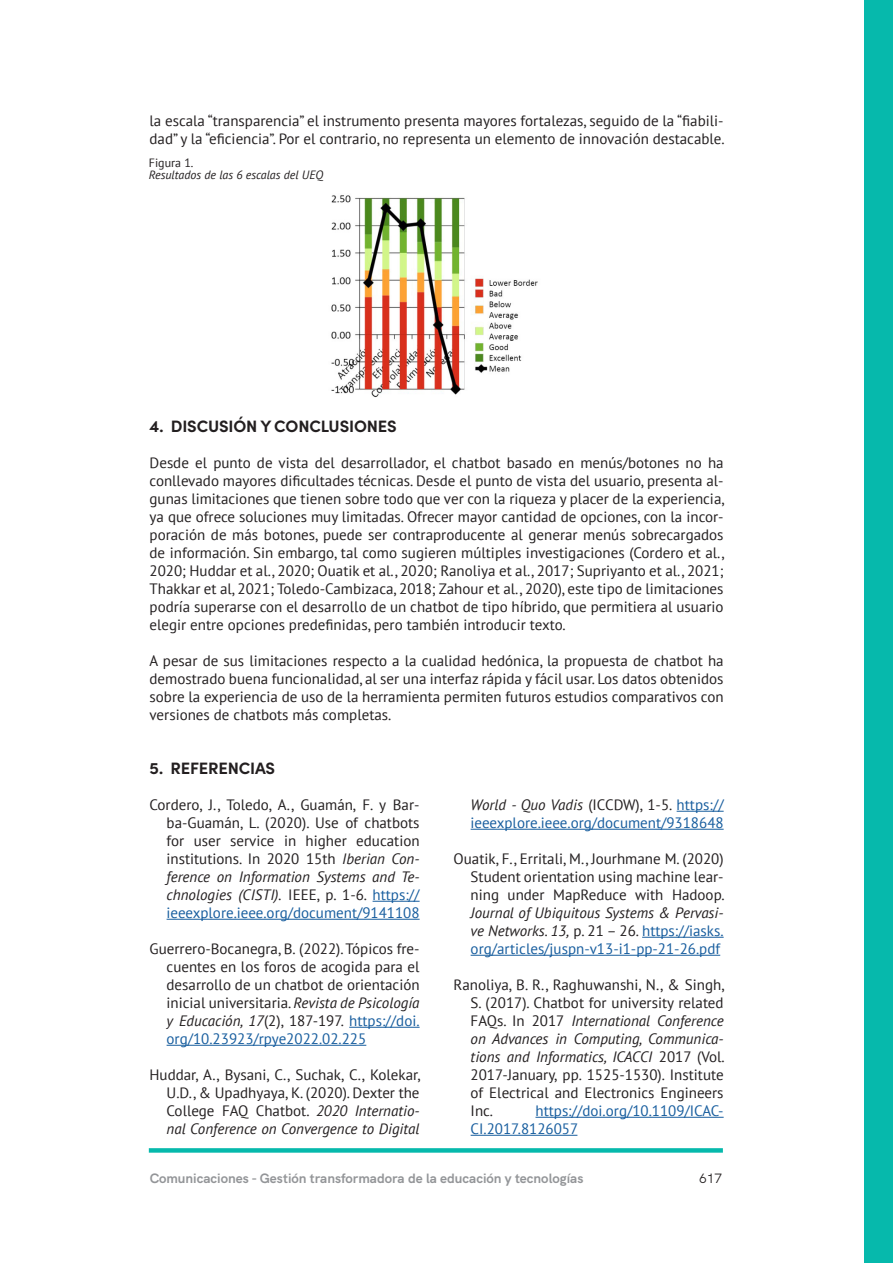
<style>
.page{position:relative;width:893px;height:1263px;background:#fff}
.page>*{position:absolute;margin:0;border:0;box-sizing:border-box;transform-origin:0 0}
.Títol_3{font:700 16.5px "Sofia Pro";letter-spacing:-.01em;color:#231f20}
.BODY_TEXT{font:15px/18px "PT Sans";color:#231f20;text-align:justify}
.bibliografía1{font:15px/18px "PT Sans";color:#231f20;text-align:justify}
.bibliografía1-2{font:15px/18px "PT Sans";color:#175d9e}
.t1{font:700 13.5px "HK Grotesk";color:#939598}
.t2{font:13.5px "HK Grotesk";color:#231f20}
.pie_FOTO{font:italic 12px/12px "PT Sans";color:#231f20}
.s1{font-style:normal}
.s2{font-style:italic}
.s3{color:#175d9e}
.s4{font-style:italic;color:#231f20}
.s5{color:#231f20}
</style>
<div class="page">
<div style="left:149px;top:1148px;width:574px;height:5px;background:#06b9ac"></div>
<div style="left:864px;top:0;width:29px;height:1263px;background:#06b9ac"></div>
<hr style="left:373px;top:901px;width:47px;height:1px;background:#175d9e">
<hr style="left:167px;top:919px;width:253px;height:1px;background:#175d9e">
<hr style="left:349px;top:1027px;width:71px;height:1px;background:#175d9e">
<hr style="left:167px;top:1045px;width:199px;height:1px;background:#175d9e">
<hr style="left:677px;top:811px;width:47px;height:1px;background:#175d9e">
<hr style="left:471px;top:829px;width:253px;height:1px;background:#175d9e">
<hr style="left:642px;top:937px;width:82px;height:1px;background:#175d9e">
<hr style="left:471px;top:955px;width:249px;height:1px;background:#175d9e">
<hr style="left:535px;top:1117px;width:189px;height:1px;background:#175d9e">
<hr style="left:471px;top:1135px;width:106px;height:1px;background:#175d9e">
<img style="left:331px;top:195px;width:207px;height:203px">
<p class="BODY_TEXT" style="left:150px;top:111px;width:577px">la escala “transparencia” el instrumento presenta mayores fortalezas, seguido de la “fiabili&shy;dad” y la “eficiencia”. Por el contrario, no representa un elemento de innovación destacable.</p>
<p class="pie_FOTO" style="left:149px;top:157px;width:176px"><span class="s1">Figura 1.<br></span>Resultados de las 6 escalas del UEQ</p>
<p class="Títol_3" style="left:150px;top:414px;width:249px">4. DISCUSIÓN Y CONCLUSIONES</p>
<p class="BODY_TEXT" style="left:150px;top:453px;width:577px">Desde el punto de vista del desarrollador, el chatbot basado en menús/botones no ha conllevado mayores dificultades técnicas. Desde el punto de vista del usuario, presenta al&shy;gunas limitaciones que tienen sobre todo que ver con la riqueza y placer de la experiencia, ya que ofrece soluciones muy limitadas. Ofrecer mayor cantidad de opciones, con la incor&shy;poración de más botones, puede ser contraproducente al generar menús sobrecargados de información. Sin embargo, tal como sugieren múltiples investigaciones (Cordero et al., 2020; Huddar et al., 2020; Ouatik et al., 2020; Ranoliya et al., 2017; Supriyanto et al., 2021; Thakkar et al, 2021; Toledo-Cambizaca, 2018; Zahour et al., 2020), este tipo de limitaciones podría superarse con el desarrollo de un chatbot de tipo híbrido, que permitiera al usuario elegir entre opciones predefinidas, pero también introducir texto.</p>
<p class="BODY_TEXT" style="left:150px;top:651px;width:576px">A pesar de sus limitaciones respecto a la cualidad hedónica, la propuesta de chatbot ha demostrado buena funcionalidad, al ser una interfaz rápida y fácil usar. Los datos obtenidos sobre la experiencia de uso de la herramienta permiten futuros estudios comparativos con versiones de chatbots más completas.</p>
<p class="Títol_3" style="left:150px;top:756px;width:127px">5. REFERENCIAS</p>
<p class="bibliografía1" style="left:167px;top:795px;width:255px;text-indent:-17px">Cordero, J., Toledo, A., Guamán, F. y Bar&shy;ba-Guamán, L. (2020). Use of chatbots for user service in higher education institutions. In 2020 15th <span class="s2">Iberian Con&shy;ference on Information Systems and Te&shy;chnologies (CISTI).</span> IEEE, p. 1-6. <span class="s3">https:// ieeexplore.ieee.org/document/9141108</span></p>
<p class="bibliografía1" style="left:167px;top:939px;width:255px;text-indent:-17px">Guerrero-Bocanegra, B. (2022). Tópicos fre&shy;cuentes en los foros de acogida para el desarrollo de un chatbot de orientación inicial universitaria. <span class="s2">Revista de Psicología y Educación, 17</span>(2), 187-197. <span class="s3">https://doi. org/10.23923/rpye2022.02.225</span></p>
<p class="bibliografía1" style="left:167px;top:1065px;width:256px;text-indent:-17px">Huddar, A., Bysani, C., Suchak, C., Kolekar, U.D., &amp; Upadhyaya, K. (2020). Dexter the College FAQ Chatbot. <span class="s2">2020 Internatio&shy;nal Conference on Convergence to Digital</span></p>
<p class="bibliografía1-2" style="left:471px;top:795px;width:255px"><span class="s4">World - Quo Vadis</span> <span class="s5">(ICCDW), 1-5.</span> https:// ieeexplore.ieee.org/document/9318648</p>
<p class="bibliografía1" style="left:471px;top:849px;width:256px;text-indent:-17px">Ouatik, F., Erritali, M., Jourhmane M. (2020)<br>Student orientation using machine lear&shy;ning under MapReduce with Hadoop.<br><span class="s2">Journal of Ubiquitous Systems &amp; Pervasi&shy;ve Networks. 13,</span> p. 21 – 26. <span class="s3">https://iasks. org/articles/juspn-v13-i1-pp-21-26.pdf</span></p>
<p class="bibliografía1" style="left:471px;top:975px;width:256px;text-indent:-17px">Ranoliya, B. R., Raghuwanshi, N., &amp; Singh, S. (2017). Chatbot for university related FAQs. In 2017 <span class="s2">International Conference on Advances in Computing, Communica&shy;tions and Informatics, ICACCI</span> 2017 (Vol.<br>2017-January, pp. 1525-1530). Institute of Electrical and Electronics Engineers Inc.</p>
<p class="bibliografía1-2" style="left:471px;top:1101px;width:254px;text-indent:65px">https://doi.org/10.1109/ICAC-<br>CI.2017.8126057</p>
<p class="t1" style="left:150px;top:1168px;width:435px">Comunicaciones - Gestión transformadora de la educación y tecnologías</p>
<p class="t2" style="left:699px;top:1168px;width:24px">617</p>
</div>
